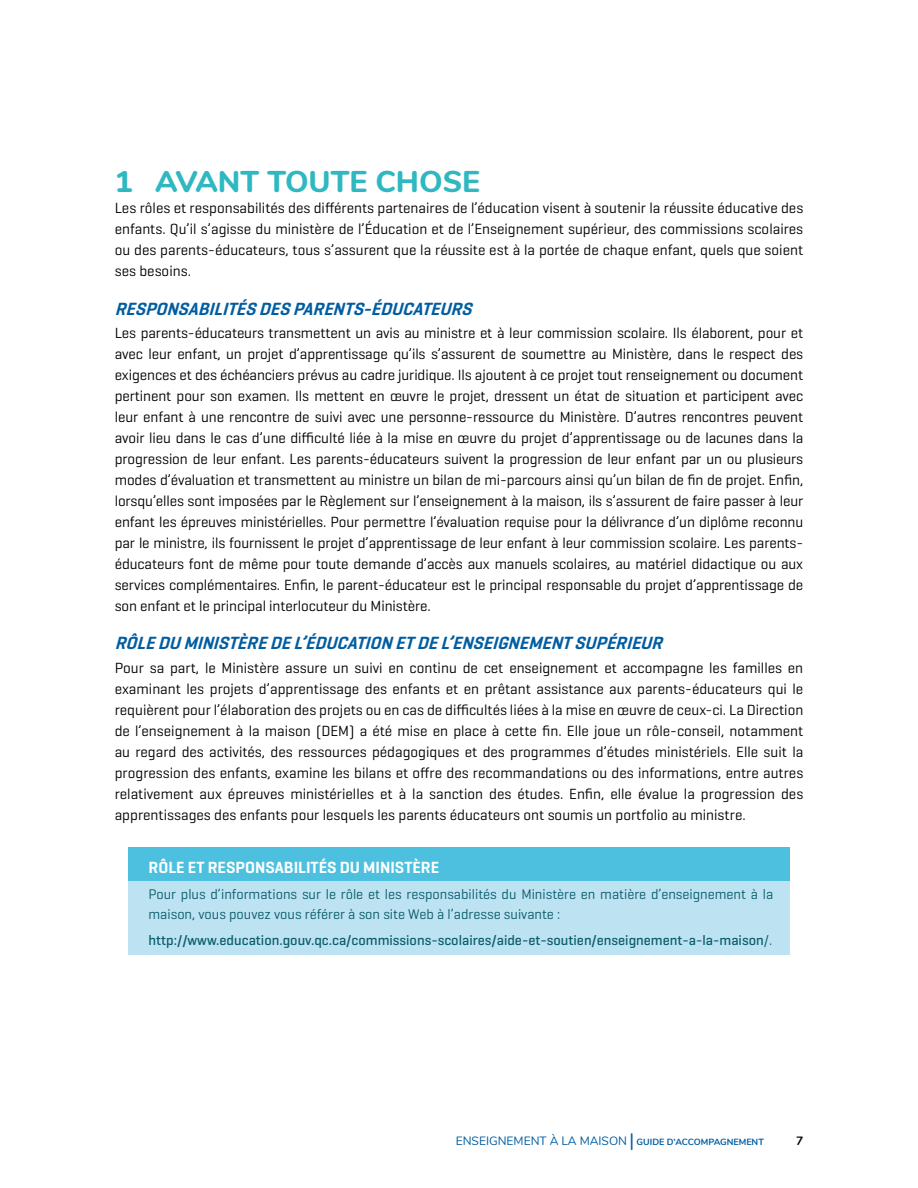
<style>
.page{position:relative;width:918px;height:1188px;background:#fff}
.page>*{position:absolute;margin:0;border:0;box-sizing:border-box;transform-origin:0 0}
.Grand_titre_turquois{font:800 30px "Nunito";color:#2fb8c2}
.Sous-titre_4{font:italic 600 18px "Geogrotesque";color:#005da1}
.Titre_Accompagnement{font:600 16.5px "Geogrotesque";color:#fff}
.Courant{font:15px/21px "Geogrotesque";color:#000;text-align:justify}
.Texte_Accompagnement{font:14.25px/19.5px "Geogrotesque";color:#0a5c6b}
.Texte_Accompagnement-2{font:500 14.25px "Geogrotesque";color:#0a5c6b}
.t1{font:12px "Nunito";color:#005da1}
.t2{font:700 12px "Nunito";color:#000}
.t3{font:700 9px "Nunito";color:#005da1}
.s1{font-weight:400}
.s2{font-weight:700;font-size:24px}
</style>
<div class="page">
<div style="left:128px;top:847px;width:662px;height:37px;background:#4dc0df"></div>
<div style="left:128px;top:882px;width:662px;height:47px;background:#bde3f2"></div>
<div style="left:128px;top:928px;width:662px;height:27px;background:#bde3f2"></div>
<p class="Grand_titre_turquois" style="left:115px;top:160px;width:367px">1 AVANT TOUTE CHOSE</p>
<p class="Courant" style="left:115px;top:197px;width:690px">Les rôles et responsabilités des différents partenaires de l’éducation visent à soutenir la réussite éducative des enfants. Qu’il s’agisse du ministère de l’Éducation et de l’Enseignement supérieur, des commissions scolaires ou des parents-éducateurs, tous s’assurent que la réussite est à la portée de chaque enfant, quels que soient ses besoins.</p>
<p class="Sous-titre_4" style="left:115px;top:297px;width:364px">RESPONSABILITÉSDESPARENTS-ÉDUCATEURS</p>
<p class="Courant" style="left:115px;top:322px;width:690px">Les parents-éducateurs transmettent un avis au ministre et à leur commission scolaire. Ils élaborent, pour et avec leur enfant, un projet d’apprentissage qu’ils s’assurent de soumettre au Ministère, dans le respect des exigences et des échéanciers prévus au cadre juridique. Ils ajoutent à ce projet tout renseignement ou document pertinent pour son examen. Ils mettent en œuvre le projet, dressent un état de situation et participent avec leur enfant à une rencontre de suivi avec une personne-ressource du Ministère. D’autres rencontres peuvent avoir lieu dans le cas d’une difficulté liée à la mise en œuvre du projet d’apprentissage ou de lacunes dans la progression de leur enfant. Les parents-éducateurs suivent la progression de leur enfant par un ou plusieurs modes d’évaluation et transmettent au ministre un bilan de mi-parcours ainsi qu’un bilan de fin de projet. Enfin, lorsqu’elles sont imposées par le Règlement sur l’enseignement à la maison, ils s’assurent de faire passer à leur enfant les épreuves ministérielles. Pour permettre l’évaluation requise pour la délivrance d’un diplôme reconnu par le ministre, ils fournissent le projet d’apprentissage de leur enfant à leur commission scolaire. Les parents&shy;éducateurs font de même pour toute demande d’accès aux manuels scolaires, au matériel didactique ou aux services complémentaires. Enfin, le parent-éducateur est le principal responsable du projet d’apprentissage de son enfant et le principal interlocuteur du Ministère.</p>
<p class="Sous-titre_4" style="left:115px;top:632px;width:555px">RÔLEDU MINISTÈREDEL’ÉDUCATION ETDEL’ENSEIGNEMENTSUPÉRIEUR</p>
<p class="Courant" style="left:115px;top:657px;width:690px">Pour sa part, le Ministère assure un suivi en continu de cet enseignement et accompagne les familles en examinant les projets d’apprentissage des enfants et en prêtant assistance aux parents-éducateurs qui le requièrent pour l’élaboration des projets ou en cas de difficultés liées à la mise en œuvre de ceux-ci. La Direction de l’enseignement à la maison (DEM) a été mise en place à cette fin. Elle joue un rôle-conseil, notamment au regard des activités, des ressources pédagogiques et des programmes d’études ministériels. Elle suit la progression des enfants, examine les bilans et offre des recommandations ou des informations, entre autres relativement aux épreuves ministérielles et à la sanction des études. Enfin, elle évalue la progression des apprentissages des enfants pour lesquels les parents éducateurs ont soumis un portfolio au ministre.</p>
<p class="Titre_Accompagnement" style="left:148px;top:857px;width:292px">RÔLE ET RESPONSABILITÉS DU MINISTÈRE</p>
<p class="Texte_Accompagnement" style="left:148px;top:884px;width:626px">Pour plus d’informations sur le rôle et les responsabilités du Ministère en matière d’enseignement à la maison, vous pouvez vous référer à son site Web à l’adresse suivante :</p>
<p class="Texte_Accompagnement-2" style="left:148px;top:931px;width:625px">http://www.education.gouv.qc.ca/commissions-scolaires/aide-et-soutien/enseignement-a-la-maison<span class="s1">/.</span></p>
<p class="t1" style="left:456px;top:1132px;width:179px">ENSEIGNEMENT À LA MAISON <span class="s2">I</span></p>
<p class="t3" style="left:637px;top:1135px;width:129px">GUIDE D’ACCOMPAGNEMENT</p>
<p class="t2" style="left:796px;top:1132px;width:9px">7</p>
</div>
